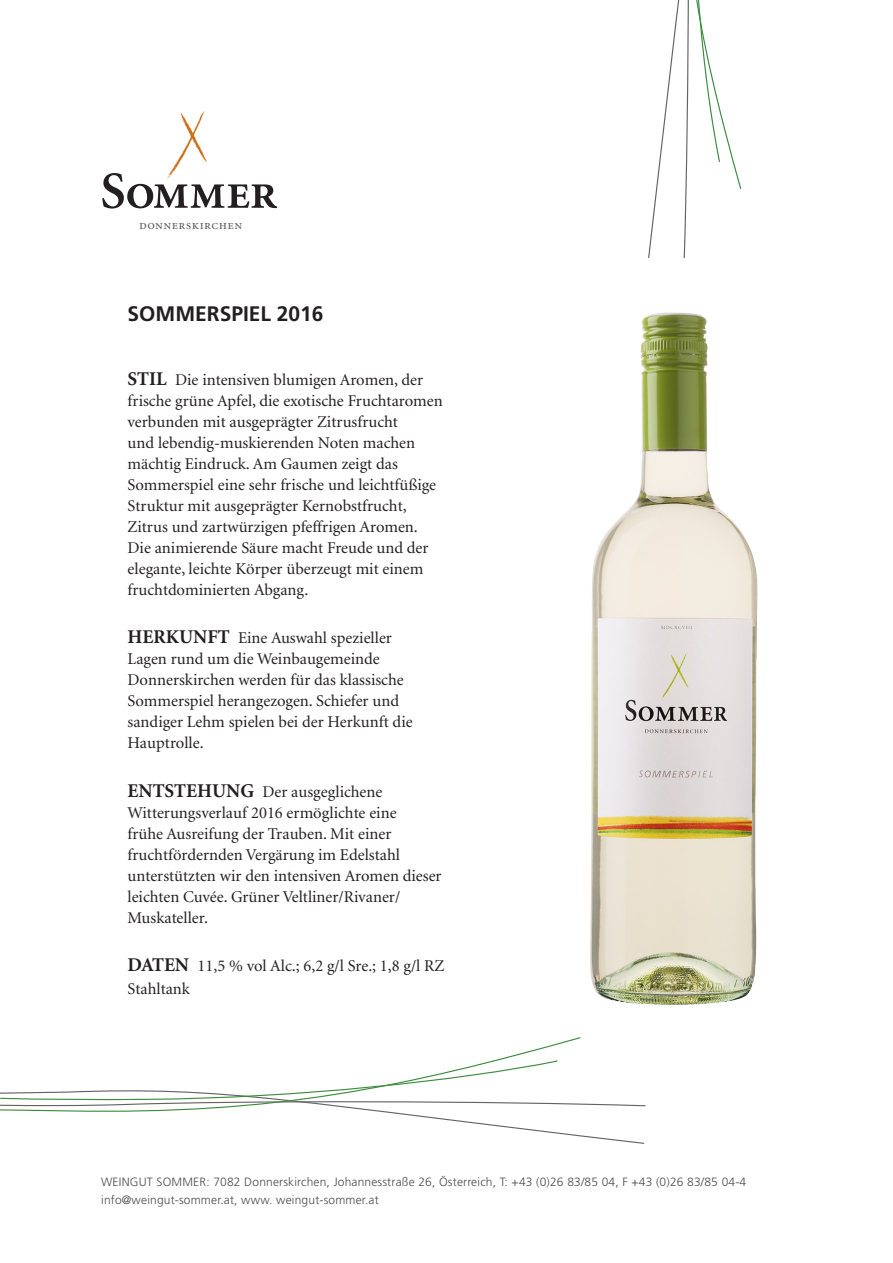
<style>
.page{position:relative;width:893px;height:1263px;background:#fff}
.page>*{position:absolute;margin:0;border:0;box-sizing:border-box;transform-origin:0 0}
.t1{font:700 21px "Frutiger";color:#231f20}
.copy{font:16.5px/21px "Minion";color:#231f20}
.t2{font:13.35px "Minion Exp";letter-spacing:.03em;color:#5c5c5f}
.t3{font:300 12px "Frutiger";letter-spacing:.015em;color:#4b4c4d}
.s1{font-weight:700;font-size:19.5px}
</style>
<div class="page">
<svg style="left:102px;top:173px;width:175px;height:36px"></svg>
<img style="left:163px;top:111px;width:51px;height:68px">
<img style="left:590px;top:312px;width:168px;height:693px">
<svg style="left:0;top:1060px;width:646px;height:84px"></svg>
<svg style="left:648px;top:0;width:94px;height:258px"></svg>
<p class="t2" style="left:139px;top:220px;width:105px">donnerskirchen</p>
<p class="t1" style="left:128px;top:302px;width:198px">SOMMERSPIEL 2016</p>
<p class="copy" style="left:128px;top:370px;width:317px"><span class="s1">STIL</span> Die intensiven blumigen Aromen, der frische grüne Apfel, die exotische Fruchtaromen verbunden mit ausgeprägter Zitrusfrucht<br>und lebendig-muskierenden Noten machen mächtig Eindruck. Am Gaumen zeigt das Sommerspiel eine sehr frische und leichtfüßige Struktur mit ausgeprägter Kernobstfrucht, Zitrus und zartwürzigen pfeffrigen Aromen.<br>Die animierende Säure macht Freude und der elegante, leichte Körper überzeugt mit einem fruchtdominierten Abgang.</p>
<p class="copy" style="left:128px;top:628px;width:287px"><span class="s1">HERKUNFT</span> Eine Auswahl spezieller Lagen rund um die Weinbaugemeinde Donnerskirchen werden für das klassische Sommerspiel herangezogen. Schiefer und sandiger Lehm spielen bei der Herkunft die Hauptrolle.</p>
<p class="copy" style="left:128px;top:781px;width:316px"><span class="s1">ENTSTEHUNG</span> Der ausgeglichene Witterungsverlauf 2016 ermöglichte eine<br>frühe Ausreifung der Trauben. Mit einer fruchtfördernden Vergärung im Edelstahl unterstützten wir den intensiven Aromen dieser leichten Cuvée. Grüner Veltliner/Rivaner/ Muskateller.</p>
<p class="copy" style="left:128px;top:956px;width:318px"><span class="s1">DATEN</span> 11,5 % vol Alc.; 6,2 g/l Sre.; 1,8 g/l RZ</p>
<p class="copy" style="left:128px;top:979px;width:64px">Stahltank</p>
<p class="t3" style="left:101px;top:1175px;width:647px">WEINGUT SOMMER: 7082 Donnerskirchen, Johannesstraße 26, Österreich, T: +43 (0)26 83/85 04, F +43 (0)26 83/85 04-4</p>
<p class="t3" style="left:101px;top:1193px;width:279px">info@weingut-sommer.at, www. weingut-sommer.at</p>
</div>
